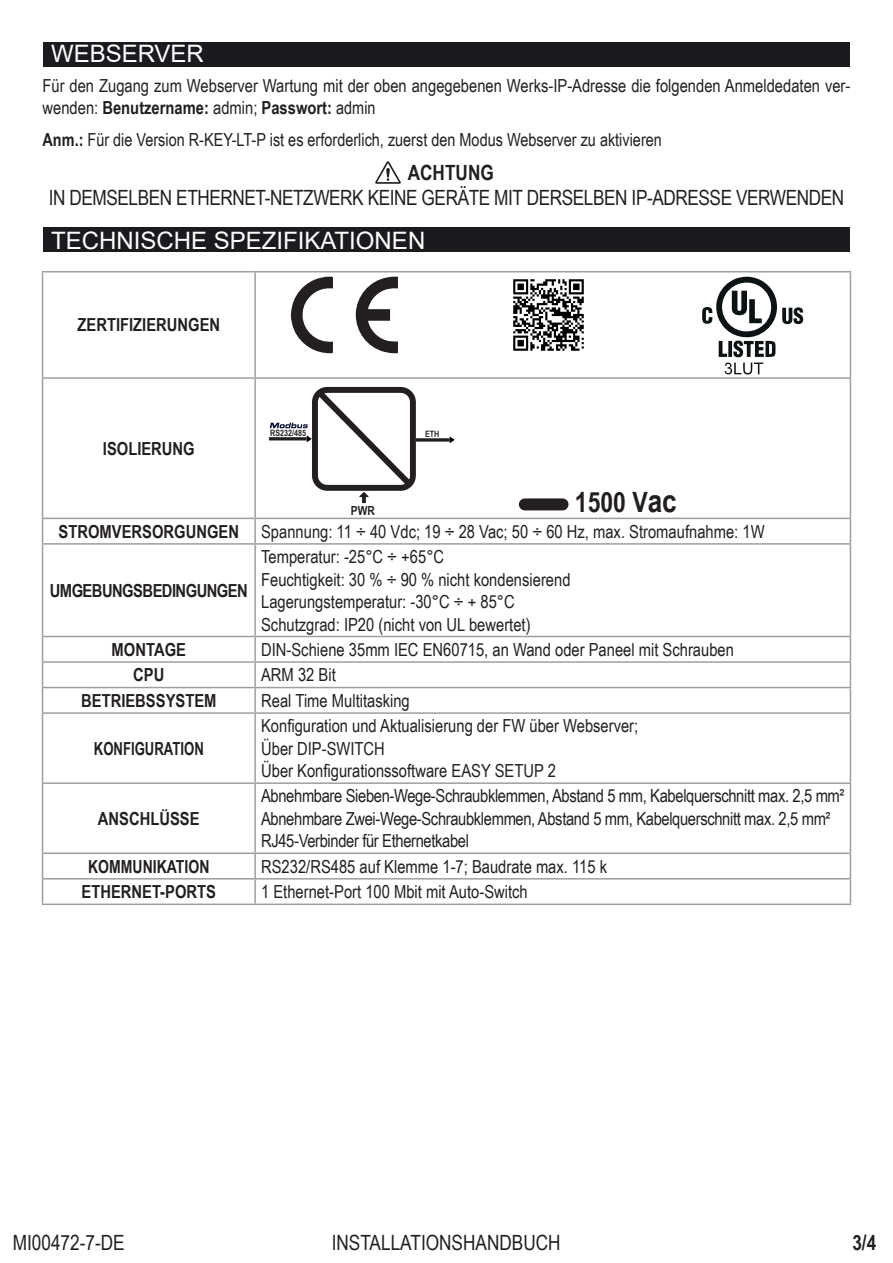
<style>
.page{position:relative;width:893px;height:1263px;background:#fff}
.page>*{position:absolute;margin:0;border:0;box-sizing:border-box;transform-origin:0 0}
.t1{font:700 28.05px "Arial Narrow";color:#231f20}
.t2{font:24px "Arial";color:#fff}
.t3{font:21px "Arial Narrow";letter-spacing:-.02em;color:#231f20}
.t4{font:21px "Arial Narrow";color:#231f20}
.t5{font:700 21px "Arial Narrow";color:#231f20}
.t6{font:18px/22.5px "Arial Narrow";color:#231f20}
.t7{font:18px/22.5px "Arial Narrow";letter-spacing:-.02em;color:#231f20}
.t8{font:700 18px "Arial Narrow";color:#231f20}
.t9{font:700 18px "Arial Narrow";letter-spacing:-.03em;color:#231f20}
.t10{font:700 18px "Arial Narrow";color:#231f20;scale:.89 1}
.t11{font:700 18px "Arial Narrow";color:#231f20;scale:.95 1}
.t12{font:700 12.45px "Arial Narrow";color:#231f20}
.t13{font:700 8.7px "Arial Narrow";color:#231f20}
.s1{font-weight:700}
.s2{font-size:31.95px}
</style>
<div class="page">
<hr style="left:42px;top:271px;width:213px;height:1px;background:#9da0a1">
<hr style="left:42px;top:272px;width:1px;height:105px;background:#9da0a1">
<hr style="left:42px;top:545px;width:1px;height:91px;background:#9da0a1">
<hr style="left:42px;top:377px;width:213px;height:2px;background:#9da0a1">
<hr style="left:42px;top:379px;width:1px;height:139px;background:#9da0a1">
<hr style="left:255px;top:377px;width:596px;height:2px;background:#9da0a1">
<hr style="left:255px;top:271px;width:596px;height:1px;background:#9da0a1">
<hr style="left:254px;top:272px;width:2px;height:105px;background:#9da0a1">
<hr style="left:850px;top:272px;width:1px;height:105px;background:#9da0a1">
<hr style="left:254px;top:379px;width:2px;height:139px;background:#9da0a1">
<hr style="left:850px;top:379px;width:1px;height:139px;background:#9da0a1">
<hr style="left:254px;top:545px;width:2px;height:91px;background:#9da0a1">
<hr style="left:850px;top:545px;width:1px;height:91px;background:#9da0a1">
<hr style="left:254px;top:637px;width:2px;height:24px;background:#9da0a1">
<hr style="left:254px;top:663px;width:2px;height:24px;background:#9da0a1">
<hr style="left:254px;top:688px;width:2px;height:24px;background:#9da0a1">
<hr style="left:254px;top:714px;width:2px;height:68px;background:#9da0a1">
<hr style="left:254px;top:784px;width:2px;height:68px;background:#9da0a1">
<hr style="left:254px;top:854px;width:2px;height:24px;background:#9da0a1">
<hr style="left:254px;top:519px;width:2px;height:24px;background:#9da0a1">
<hr style="left:254px;top:879px;width:2px;height:24px;background:#9da0a1">
<svg style="left:42px;top:519px;width:1px;height:24px"></svg>
<svg style="left:850px;top:519px;width:1px;height:24px"></svg>
<hr style="left:42px;top:543px;width:213px;height:2px;background:#9d9f9f">
<hr style="left:255px;top:543px;width:596px;height:2px;background:#9d9f9f">
<hr style="left:42px;top:636px;width:213px;height:1px;background:#9d9f9f">
<hr style="left:255px;top:636px;width:596px;height:1px;background:#9d9f9f">
<svg style="left:42px;top:637px;width:1px;height:75px"></svg>
<svg style="left:850px;top:637px;width:1px;height:75px"></svg>
<hr style="left:42px;top:714px;width:1px;height:68px;background:#9d9f9f">
<hr style="left:850px;top:714px;width:1px;height:68px;background:#9d9f9f">
<hr style="left:43px;top:852px;width:212px;height:2px;background:#9d9f9f">
<hr style="left:255px;top:852px;width:595px;height:2px;background:#9d9f9f">
<hr style="left:42px;top:518px;width:213px;height:1px;background:#9d9f9f">
<hr style="left:255px;top:518px;width:596px;height:1px;background:#9d9f9f">
<hr style="left:42px;top:661px;width:213px;height:2px;background:#9d9f9f">
<hr style="left:255px;top:661px;width:596px;height:2px;background:#9d9f9f">
<hr style="left:42px;top:687px;width:213px;height:1px;background:#9d9f9f">
<hr style="left:255px;top:687px;width:596px;height:1px;background:#9d9f9f">
<hr style="left:42px;top:712px;width:213px;height:2px;background:#9d9f9f">
<hr style="left:255px;top:712px;width:596px;height:2px;background:#9d9f9f">
<hr style="left:42px;top:782px;width:213px;height:2px;background:#9d9f9f">
<hr style="left:42px;top:784px;width:1px;height:69px;background:#9d9f9f">
<hr style="left:255px;top:782px;width:596px;height:2px;background:#9d9f9f">
<hr style="left:850px;top:784px;width:1px;height:69px;background:#9d9f9f">
<hr style="left:42px;top:878px;width:213px;height:1px;background:#9d9f9f">
<svg style="left:42px;top:853px;width:1px;height:50px"></svg>
<hr style="left:255px;top:878px;width:596px;height:1px;background:#9d9f9f">
<svg style="left:850px;top:853px;width:1px;height:50px"></svg>
<hr style="left:42px;top:903px;width:213px;height:2px;background:#9d9f9f">
<hr style="left:255px;top:903px;width:596px;height:2px;background:#9d9f9f">
<div style="left:43px;top:227px;width:807px;height:24px;background:#1b1a1f"></div>
<div style="left:43px;top:43px;width:807px;height:24px;background:#1b1a1f"></div>
<svg style="left:375px;top:161px;width:26px;height:23px"></svg>
<hr style="left:269px;top:437px;width:38px;height:3px;background:#231f20">
<svg style="left:450px;top:436px;width:5px;height:7px"></svg>
<svg style="left:419px;top:438px;width:31px;height:4px"></svg>
<svg style="left:270px;top:386px;width:149px;height:117px"></svg>
<svg style="left:355px;top:277px;width:43px;height:76px"></svg>
<svg style="left:291px;top:277px;width:42px;height:76px"></svg>
<svg style="left:702px;top:276px;width:101px;height:99px"></svg>
<img style="left:513px;top:279px;width:71px;height:72px">
<div style="left:525px;top:498px;width:38px;height:12px;background:#231f20"></div>
<h2 class="t2" style="left:51px;top:37px;width:154px">WEBSERVER</h2>
<p class="t6" style="left:43px;top:75px;width:809px;line-height:21.6px">Für den Zugang zum Webserver Wartung mit der oben angegebenen Werks-IP-Adresse die folgenden Anmeldedaten ver&shy;wenden: <span class="s1">Benutzername:</span> admin; <span class="s1">Passwort:</span> admin</p>
<p class="t6" style="left:43px;top:128px;width:621px"><span class="s1">Anm.:</span> Für die Version R-KEY-LT-P ist es erforderlich, zuerst den Modus Webserver zu aktivieren</p>
<p class="t5" style="left:408px;top:157px;width:88px">ACHTUNG</p>
<p class="t3" style="left:49px;top:182px;width:797px">IN DEMSELBEN ETHERNET-NETZWERK KEINE GERÄTE MIT DERSELBEN IP-ADRESSE VERWENDEN</p>
<h2 class="t2" style="left:51px;top:224px;width:376px">TECHNISCHE SPEZIFIKATIONEN</h2>
<p class="t8" style="left:77px;top:311px;width:144px">ZERTIFIZIERUNGEN</p>
<p class="t8" style="left:103px;top:435px;width:93px">ISOLIERUNG</p>
<p class="t13" style="left:270px;top:426px;width:37px">RS232/485</p>
<p class="t13" style="left:425px;top:427px;width:16px">ETH</p>
<p class="t12" style="left:351px;top:501px;width:25px">PWR</p>
<h1 class="t1" style="left:575px;top:481px;width:103px">1500 V<span class="s2">ac</span></h1>
<p class="t6" style="left:59px;top:519px;width:707px"><span class="s1">STROMVERSORGUNGEN</span> Spannung: 11 ÷ 40 Vdc; 19 ÷ 28 Vac; 50 ÷ 60 Hz, max. Stromaufnahme: 1W</p>
<p class="t9" style="left:50px;top:577px;width:200px">UMGEBUNGSBEDINGUNGEN</p>
<p class="t6" style="left:261px;top:545px;width:311px">Temperatur: -25°C ÷ +65°C<br>Feuchtigkeit: 30 % ÷ 90 % nicht kondensierend Lagerungstemperatur: -30°C ÷ + 85°C Schutzgrad: IP20 (nicht von UL bewertet)</p>
<p class="t8" style="left:112px;top:636px;width:76px">MONTAGE</p>
<p class="t6" style="left:261px;top:637px;width:474px">DIN-Schiene 35mm IEC EN60715, an Wand oder Paneel mit Schrauben</p>
<p class="t8" style="left:133px;top:661px;width:33px">CPU</p>
<p class="t6" style="left:261px;top:663px;width:76px">ARM 32 Bit</p>
<p class="t8" style="left:81px;top:687px;width:137px">BETRIEBSSYSTEM</p>
<p class="t6" style="left:261px;top:688px;width:150px">Real Time Multitasking</p>
<p class="t10" style="left:94px;top:735px;width:125px">KONFIGURATION</p>
<p class="t6" style="left:261px;top:714px;width:379px">Konfiguration und Aktualisierung der FW über Webserver;<br>Über DIP-SWITCH<br>Über Konfigurationssoftware EASY SETUP 2</p>
<p class="t8" style="left:98px;top:805px;width:103px">ANSCHLÜSSE</p>
<p class="t7" style="left:261px;top:784px;width:585px">Abnehmbare Sieben-Wege-Schraubklemmen, Abstand 5 mm, Kabelquerschnitt max. 2,5 mm²<br>Abnehmbare Zwei-Wege-Schraubklemmen, Abstand 5 mm, Kabelquerschnitt max. 2,5 mm²<br>RJ45-Verbinder für Ethernetkabel</p>
<p class="t11" style="left:88px;top:853px;width:129px">KOMMUNIKATION</p>
<p class="t6" style="left:261px;top:854px;width:347px">RS232/RS485 auf Klemme 1-7; Baudrate max. 115 k</p>
<p class="t8" style="left:82px;top:878px;width:136px">ETHERNET-PORTS</p>
<p class="t6" style="left:261px;top:880px;width:268px">1 Ethernet-Port 100 Mbit mit Auto-Switch</p>
<p class="t4" style="left:13px;top:1227px;width:113px">MI00472-7-DE</p>
<p class="t4" style="left:332px;top:1227px;width:231px">INSTALLATIONSHANDBUCH</p>
<p class="t5" style="left:852px;top:1227px;width:25px">3/4</p>
</div>
